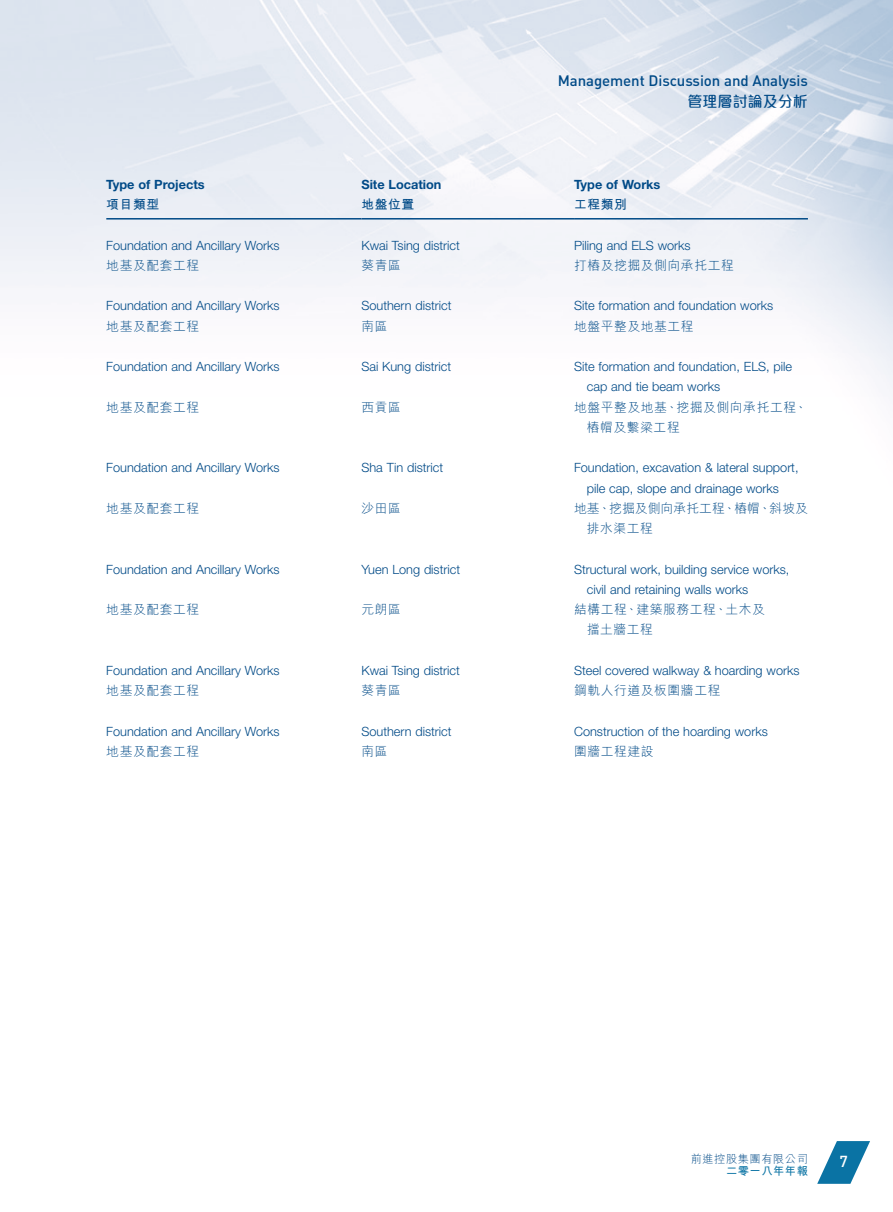
<style>
.page{position:relative;width:893px;height:1212px;background:#fff}
.page>*{position:absolute;margin:0;border:0;box-sizing:border-box;transform-origin:0 0}
.t1{font:500 15.75px "DIN";color:#fff}
.t2{font:500 15px "DIN";letter-spacing:-.005em;color:#004a87}
.t3{font:500 15px "M Elle HK";letter-spacing:.005em;color:#004a87}
.Body_Text{font:300 12.75px/20.2px "Helvetica Neue LT Std";color:#004a87}
.Body_Text-2{font:300 12.75px/20.2px "M Hei HK";letter-spacing:.05em;color:#004a87}
.Body_Text-3{font:700 12.75px "Helvetica Neue LT Std";color:#004a87}
.Body_Text-4{font:300 12.75px/20.2px "M Hei HK";letter-spacing:.01em;color:#004a87}
.Body_Text-5{font:700 12.75px "M Hei HK";letter-spacing:.05em;color:#004a87}
.t4{font:300 11.25px "M Hei HK";letter-spacing:.045em;color:#004a87}
.t5{font:700 11.25px "M Hei HK";letter-spacing:.045em;color:#0a73a4}
</style>
<div class="page">
<img style="left:0;top:0;width:893px;height:389px">
<svg style="left:817px;top:1141px;width:53px;height:43px"></svg>
<hr style="left:106px;top:218px;width:255px;height:2px;background:#004a87">
<hr style="left:361px;top:218px;width:213px;height:2px;background:#004a87">
<hr style="left:574px;top:218px;width:234px;height:2px;background:#004a87">
<p class="t2" style="left:558px;top:71px;width:252px">Management Discussion and Analysis</p>
<p class="t3" style="left:687px;top:94px;width:122px">管理層討論及分析</p>
<p class="Body_Text-3" style="left:106px;top:176px;width:100px">Type of Projects</p>
<p class="Body_Text-3" style="left:361px;top:176px;width:82px">Site Location</p>
<p class="Body_Text-3" style="left:574px;top:176px;width:88px">Type of Works</p>
<p class="Body_Text-5" style="left:106px;top:195px;width:54px">項目類型</p>
<p class="Body_Text-5" style="left:361px;top:195px;width:54px">地盤位置</p>
<p class="Body_Text-5" style="left:574px;top:195px;width:54px">工程類別</p>
<p class="Body_Text" style="left:106px;top:235px;width:175px">Foundation and Ancillary Works</p>
<p class="Body_Text" style="left:361px;top:235px;width:100px">Kwai Tsing district</p>
<p class="Body_Text" style="left:574px;top:235px;width:118px">Piling and ELS works</p>
<p class="Body_Text-2" style="left:106px;top:255px;width:94px">地基及配套工程</p>
<p class="Body_Text-2" style="left:361px;top:255px;width:41px">葵青區</p>
<p class="Body_Text-2" style="left:574px;top:255px;width:161px">打樁及挖掘及側向承托工程</p>
<p class="Body_Text" style="left:106px;top:295px;width:175px">Foundation and Ancillary Works</p>
<p class="Body_Text" style="left:361px;top:295px;width:92px">Southern district</p>
<p class="Body_Text" style="left:574px;top:295px;width:201px">Site formation and foundation works</p>
<p class="Body_Text-2" style="left:106px;top:316px;width:94px">地基及配套工程</p>
<p class="Body_Text-2" style="left:361px;top:316px;width:28px">南區</p>
<p class="Body_Text-2" style="left:574px;top:316px;width:121px">地盤平整及地基工程</p>
<p class="Body_Text" style="left:106px;top:356px;width:175px">Foundation and Ancillary Works</p>
<p class="Body_Text" style="left:361px;top:356px;width:91px">Sai Kung district</p>
<p class="Body_Text" style="left:587px;top:356px;width:207px;text-indent:-13px">Site formation and foundation, ELS, pile cap and tie beam works</p>
<p class="Body_Text-2" style="left:106px;top:397px;width:94px">地基及配套工程</p>
<p class="Body_Text-2" style="left:361px;top:397px;width:41px">西貢區</p>
<p class="Body_Text-2" style="left:587px;top:397px;width:222px;text-indent:-13px">地盤平整及地基、挖掘及側向承托工程、樁帽及繫梁工程</p>
<p class="Body_Text" style="left:106px;top:457px;width:175px">Foundation and Ancillary Works</p>
<p class="Body_Text" style="left:361px;top:457px;width:83px">Sha Tin district</p>
<p class="Body_Text" style="left:574px;top:457px;width:226px;text-align:center">Foundation, excavation &amp; lateral support, pile cap, slope and drainage works</p>
<p class="Body_Text-2" style="left:106px;top:498px;width:94px">地基及配套工程</p>
<p class="Body_Text-2" style="left:361px;top:498px;width:41px">沙田區</p>
<p class="Body_Text-4" style="left:587px;top:498px;width:223px;text-indent:-13px">地基、挖掘及側向承托工程、樁帽、斜坡及排水渠工程</p>
<p class="Body_Text" style="left:106px;top:559px;width:175px">Foundation and Ancillary Works</p>
<p class="Body_Text" style="left:361px;top:559px;width:100px">Yuen Long district</p>
<p class="Body_Text" style="left:587px;top:559px;width:204px;text-indent:-13px">Structural work, building service works, civil and retaining walls works</p>
<p class="Body_Text-2" style="left:106px;top:599px;width:94px">地基及配套工程</p>
<p class="Body_Text-2" style="left:361px;top:599px;width:41px">元朗區</p>
<p class="Body_Text-2" style="left:587px;top:599px;width:180px;text-indent:-13px">結構工程、建築服務工程、土木及擋土牆工程</p>
<p class="Body_Text" style="left:106px;top:660px;width:175px">Foundation and Ancillary Works</p>
<p class="Body_Text" style="left:361px;top:660px;width:100px">Kwai Tsing district</p>
<p class="Body_Text" style="left:574px;top:660px;width:227px">Steel covered walkway &amp; hoarding works</p>
<p class="Body_Text-2" style="left:106px;top:680px;width:94px">地基及配套工程</p>
<p class="Body_Text-2" style="left:361px;top:680px;width:41px">葵青區</p>
<p class="Body_Text-2" style="left:574px;top:680px;width:148px">鋼軌人行道及板圍牆工程</p>
<p class="Body_Text" style="left:106px;top:721px;width:175px">Foundation and Ancillary Works</p>
<p class="Body_Text" style="left:361px;top:721px;width:92px">Southern district</p>
<p class="Body_Text" style="left:574px;top:721px;width:195px">Construction of the hoarding works</p>
<p class="Body_Text-2" style="left:106px;top:741px;width:94px">地基及配套工程</p>
<p class="Body_Text-2" style="left:361px;top:741px;width:28px">南區</p>
<p class="Body_Text-2" style="left:574px;top:741px;width:81px">圍牆工程建設</p>
<p class="t4" style="left:691px;top:1153px;width:119px">前進控股集團有限公司</p>
<p class="t5" style="left:726px;top:1163px;width:83px">二零一八年年報</p>
<p class="t1" style="left:839px;top:1151px;width:10px">7</p>
</div>
